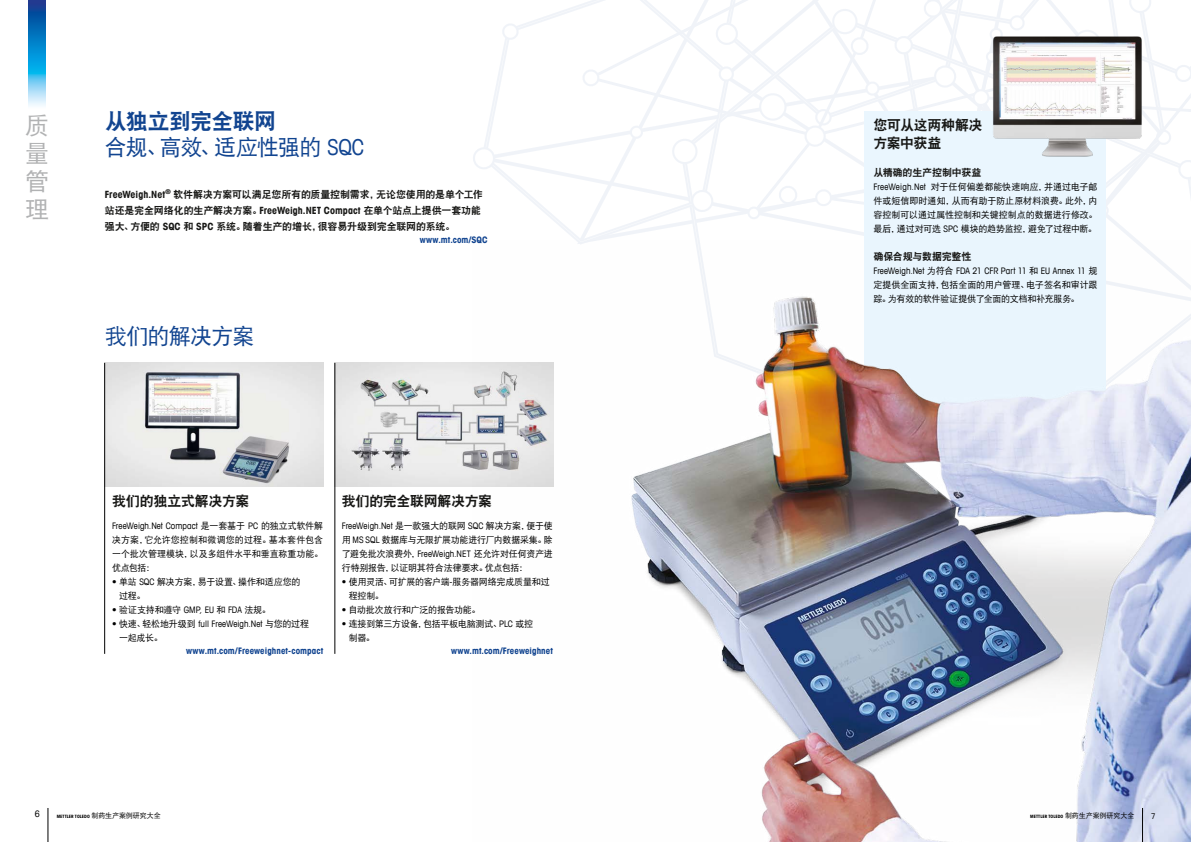
<style>
.page{position:relative;width:1191px;height:842px;background:#fff}
.page>*{position:absolute;margin:0;border:0;box-sizing:border-box;transform-origin:0 0}
.t1{font:24px/28px "DFP Hei W5";color:#b1b2b3;text-align:justify}
.t2{font:22px "DFP Hei W5";letter-spacing:-.035em;color:#114490}
.t3{font:22px "DFP Hei W9";letter-spacing:-.035em;color:#114490}
.t4{font:14px/18px "DFP Hei W9";letter-spacing:-.02em;color:#171715}
.t5{font:10px/16px "DFP Hei W9";letter-spacing:-.02em;color:#171715}
.t6{font:9px/14px "DFP Hei W5";letter-spacing:-.02em;color:#000}
.t7{font:condensed 9px "Avant Garde Com";letter-spacing:.01em;color:#000}
.t8{font:700 condensed 9px "Avant Garde Com";letter-spacing:.01em;color:#114490}
.t9{font:condensed 8px "Avant Garde Com";color:#000}
.t10{font:700 condensed 4.5px "Avant Garde Com";letter-spacing:.015em;color:#000}
.s1{font-family:"Avant Garde Com";font-stretch:condensed}
.s2{font-family:"Avant Garde Com";font-weight:700;font-stretch:condensed}
.s3{font-family:"DFP Hei W5";font-stretch:normal}
.s4{font-family:"DFP Hei W5";font-weight:400;font-stretch:normal;font-size:7px}
</style>
<div class="page">
<hr style="left:48px;top:808px;width:1px;height:34px;background:#000">
<img style="left:28px;top:0;width:17px;height:106px">
<svg style="left:485px;top:3px;width:99px;height:238px"></svg>
<svg style="left:473px;top:144px;width:23px;height:28px"></svg>
<svg style="left:499px;top:21px;width:21px;height:22px"></svg>
<svg style="left:584px;top:0;width:85px;height:241px"></svg>
<svg style="left:580px;top:67px;width:20px;height:22px"></svg>
<svg style="left:669px;top:0;width:522px;height:241px"></svg>
<img style="left:335px;top:363px;width:137px;height:123px">
<img style="left:105px;top:363px;width:219px;height:123px">
<hr style="left:334px;top:363px;width:1px;height:291px;background:#000">
<hr style="left:104px;top:363px;width:1px;height:291px;background:#000">
<div style="left:865px;top:111px;width:241px;height:314px;background:#eaf6fe"></div>
<img style="left:964px;top:17px;width:205px;height:154px">
<img style="left:472px;top:241px;width:719px;height:601px">
<hr style="left:1142px;top:808px;width:1px;height:34px;background:#000">
<h2 class="t3" style="left:105px;top:110px;width:173px">从独立到完全联网</h2>
<h2 class="t2" style="left:105px;top:136px;width:261px">合规、高效、适应性强的 <span class="s1">SQC</span></h2>
<p class="t5" style="left:105px;top:186px;width:379px"><span class="s2">FreeWeigh.Net</span><sup>®</sup> 软件解决方案可以满足您所有的质量控制需求，无论您使用的是单个工作站还是完全网络化的生产解决方案。<span class="s2">FreeWeigh.NET Compact</span> 在单个站点上提供一套功能强大、方便的 <span class="s2">SQC</span> 和 <span class="s2">SPC</span> 系统。随着生产的增长，很容易升级到完全联网的系统。</p>
<p class="t8" style="left:420px;top:234px;width:69px">www.mt.com/SQC</p>
<h1 class="t1" style="left:25px;top:111px;width:25px">质量管理</h1>
<h3 class="t4" style="left:873px;top:116px;width:111px">您可从这两种解决方案中获益</h3>
<p class="t5" style="left:873px;top:164px;width:110px">从精确的生产控制中获益</p>
<p class="t6" style="left:873px;top:180px;width:225px;text-align:justify"><span class="s1">FreeWeigh.Net</span> 对于任何偏差都能快速响应，并通过电子邮件或短信即时通知，从而有助于防止原材料浪费。此外，内容控制可以通过属性控制和关键控制点的数据进行修改。最后，通过对可选 <span class="s1">SPC</span> 模块的趋势监控，避免了过程中断。</p>
<p class="t5" style="left:873px;top:248px;width:100px">确保合规与数据完整性</p>
<p class="t7" style="left:873px;top:265px;width:225px">FreeWeigh.Net <span class="s3">为符合</span> FDA 21 CFR Part 11 <span class="s3">和</span> EU Annex 11 <span class="s3">规</span></p>
<p class="t6" style="left:873px;top:278px;width:225px">定提供全面支持，包括全面的用户管理、电子签名和审计跟踪。为有效的软件验证提供了全面的文档和补充服务。</p>
<h2 class="t2" style="left:105px;top:324px;width:151px">我们的解决方案</h2>
<h3 class="t4" style="left:112px;top:491px;width:139px">我们的独立式解决方案</h3>
<p class="t7" style="left:112px;top:520px;width:213px">FreeWeigh.Net Compact <span class="s3">是一套基于</span> PC <span class="s3">的独立式软件解</span></p>
<p class="t6" style="left:112px;top:532px;width:213px;text-align:justify">决方案，它允许您控制和微调您的过程。基本套件包含一个批次管理模块，以及多组件水平和垂直称重功能。优点包括：</p>
<p class="t6" style="left:119px;top:574px;width:183px;text-indent:-7px"><span class="s1">•</span> 单站 <span class="s1">SQC</span> 解决方案，易于设置、操作和适应您的过程。</p>
<p class="t6" style="left:112px;top:602px;width:160px"><span class="s1">•</span> 验证支持和遵守 <span class="s1">GMP, EU</span> 和 <span class="s1">FDA</span> 法规。</p>
<p class="t7" style="left:112px;top:618px;width:199px">• <span class="s3">快速、轻松地升级到</span> full FreeWeigh.Net <span class="s3">与您的过程</span></p>
<p class="t6" style="left:119px;top:630px;width:45px">一起成长。</p>
<p class="t8" style="left:186px;top:645px;width:138px">www.mt.com/Freeweighnet-compact</p>
<h3 class="t4" style="left:342px;top:491px;width:152px">我们的完全联网解决方案</h3>
<p class="t7" style="left:342px;top:520px;width:213px">FreeWeigh.Net <span class="s3">是一款强大的联网</span> SQC <span class="s3">解决方案，便于使</span></p>
<p class="t6" style="left:342px;top:532px;width:213px;text-align:justify">用 <span class="s1">MS SQL</span> 数据库与无限扩展功能进行厂内数据采集。除了避免批次浪费外，<span class="s1">FreeWeigh.NET</span> 还允许对任何资产进行特别报告，以证明其符合法律要求。优点包括：</p>
<p class="t6" style="left:349px;top:574px;width:203px;text-indent:-7px"><span class="s1">•</span> 使用灵活、可扩展的客户端<span class="s1">-</span>服务器网络完成质量和过程控制。</p>
<p class="t6" style="left:342px;top:602px;width:140px"><span class="s1">•</span> 自动批次放行和广泛的报告功能。</p>
<p class="t6" style="left:349px;top:616px;width:186px;text-indent:-7px"><span class="s1">•</span> 连接到第三方设备，包括平板电脑测试、<span class="s1">PLC</span> 或控制器。</p>
<p class="t8" style="left:451px;top:645px;width:103px">www.mt.com/Freeweighnet</p>
<p class="t7" style="left:35px;top:808px;width:7px">6</p>
<p class="t10" style="left:57px;top:814px;width:106px">METTLER TOLEDO <span class="s4">制药生产案例研究大全</span></p>
<p class="t10" style="left:1030px;top:814px;width:106px">METTLER TOLEDO <span class="s4">制药生产案例研究大全</span></p>
<p class="t9" style="left:1151px;top:812px;width:6px">7</p>
</div>
